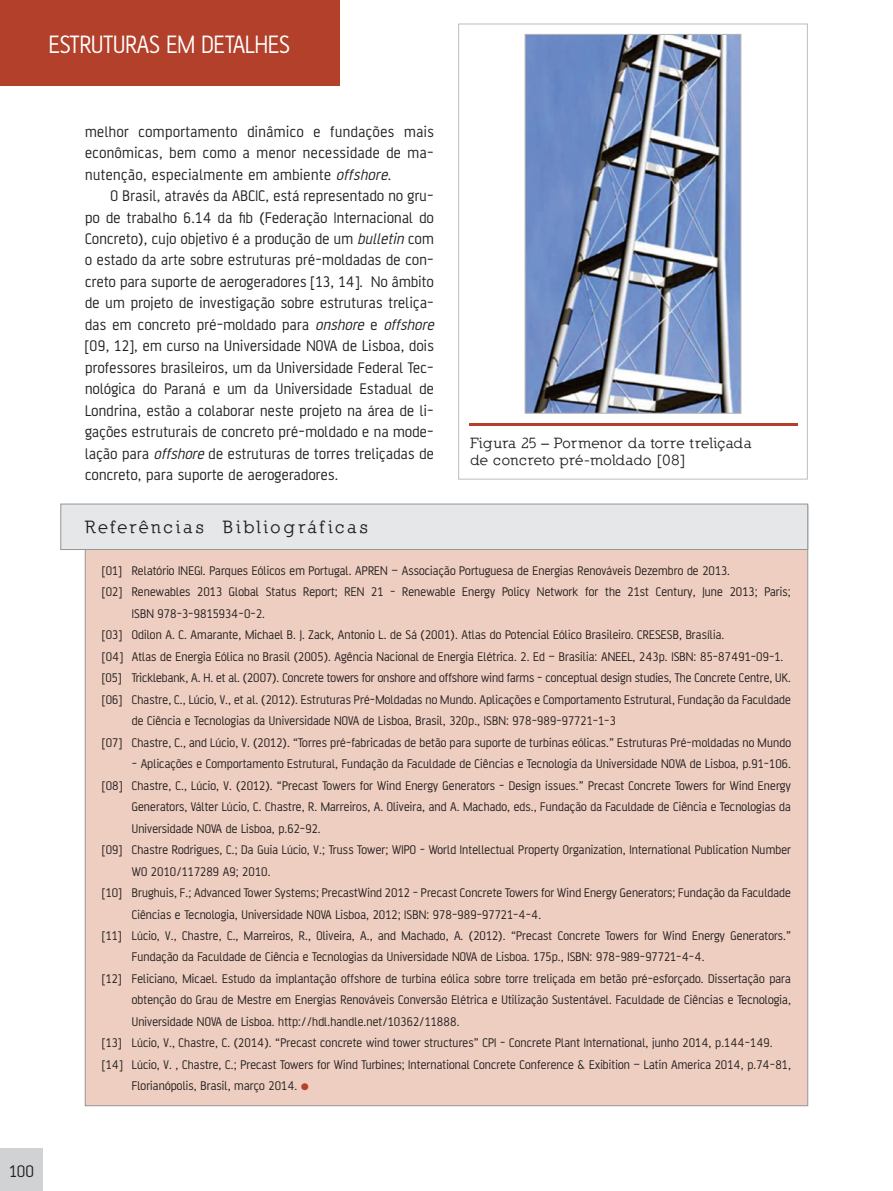
<style>
.page{position:relative;width:893px;height:1191px;background:#fff}
.page>*{position:absolute;margin:0;border:0;box-sizing:border-box;transform-origin:0 0}
.t1{font:27px "AF Battersea";color:#fff;scale:.95 1}
.t2{font:700 18px "Nilland";letter-spacing:.15em;color:#231f20}
.t3{font:18px "AF Battersea";color:#231f20}
.t4{font:16.5px/21.5px "AF Battersea";letter-spacing:.02em;color:#231f20;text-align:justify}
.t5{font:700 15px/17.2px "Nilland";letter-spacing:.025em;color:#231f20}
.t6{font:13.5px "AF Battersea";letter-spacing:.01em;color:#231f20}
.s1{font-style:italic}
.s2{color:#b2402a}
</style>
<div class="page">
<div style="left:0;top:1148px;width:43px;height:43px;background:#d1d2d4"></div>
<div style="left:0;top:0;width:340px;height:85px;background:#b2402a"></div>
<div style="left:85px;top:505px;width:723px;height:601px;background:#eecec0;border:1px solid #939598"></div>
<div style="left:61px;top:504px;width:747px;height:46px;background:#e6e7e9;border:1px solid #939598"></div>
<div style="left:458px;top:24px;width:349px;height:455px;border:1px solid #bcbdc0"></div>
<svg style="left:469px;top:424px;width:328px;height:2px"></svg>
<img style="left:525px;top:34px;width:216px;height:379px">
<h1 class="t1" style="left:49px;top:30px;width:255px">ESTRUTURAS EM DETALHES</h1>
<p class="t4" style="left:85px;top:120px;width:350px">melhor comportamento dinâmico e fundações mais econômicas, bem como a menor necessidade de ma&shy;nutenção, especialmente em ambiente <span class="s1">offshore</span>.</p>
<p class="t4" style="left:85px;top:185px;width:354px;text-align:left;text-indent:26px">O Brasil, através da ABCIC, está representado no gru&shy;po de trabalho 6.14 da fib (Federação Internacional do Concreto), cujo objetivo é a produção de um <span class="s1">bulletin</span> com o estado da arte sobre estruturas pré-moldadas de con&shy;creto para suporte de aerogeradores [13, 14]. No âmbito de um projeto de investigação sobre estruturas treliça&shy;das em concreto pré-moldado para <span class="s1">onshore</span> e <span class="s1">offshore </span>[09, 12], em curso na Universidade NOVA de Lisboa, dois professores brasileiros, um da Universidade Federal Tec&shy;nológica do Paraná e um da Universidade Estadual de Londrina, estão a colaborar neste projeto na área de li&shy;gações estruturais de concreto pré-moldado e na mode&shy;lação para <span class="s1">offshore</span> de estruturas de torres treliçadas de concreto, para suporte de aerogeradores.</p>
<h2 class="t2" style="left:85px;top:516px;width:284px">Referências Bibliográficas</h2>
<p class="t5" style="left:470px;top:434px;width:282px">Figura 25 – Pormenor da torre treliçada de concreto pré-moldado [08]</p>
<p class="t6" style="left:102px;top:563px;width:629px">[01] Relatório IN EGI. Parques Eólicos em Portugal. APREN – Associação Portuguesa de Energias Renováveis Dezembro de 2013.</p>
<p class="t6" style="left:102px;top:585px;width:690px">[02] Renewables 2013 Global Status Report; REN 21 - Renewable Energy Policy Network for the 21st Century, June 2013; Paris;</p>
<p class="t6" style="left:132px;top:606px;width:135px">ISBN 978-3-9815934-0-2.</p>
<p class="t6" style="left:102px;top:628px;width:624px">[03] Odilon A. C. Amarante, Michael B. J. Zack, Antonio L. de Sá (2001). Atlas do Potencial Eólico Brasileiro. CRESESB, Brasília.</p>
<p class="t6" style="left:102px;top:649px;width:683px">[04] Atlas de Energia Eólica no Brasil (2005). Agência Nacional de Energia Elétrica. 2. Ed – Brasilia: ANEEL, 243p. ISBN: 85-87491-09-1.</p>
<p class="t6" style="left:102px;top:671px;width:690px">[05] Tricklebank, A. H. et al. (2007). Concrete towers for onshore and offshore wind farms - conceptual design studies, The Concrete Centre, UK.</p>
<p class="t6" style="left:102px;top:692px;width:690px">[06] Chastre, C., Lúcio, V., et al. (2012). Estruturas Pré-Moldadas no Mundo. Aplicações e Comportamento Estrutural, Fundação da Faculdade</p>
<p class="t6" style="left:132px;top:714px;width:485px">de Ciência e Tecnologias da Universidade NOVA de Lisboa, Brasil, 320p., ISBN: 978-989-97721-1-3</p>
<p class="t6" style="left:102px;top:735px;width:690px">[07] Chastre, C., and Lúcio, V. (2012). “Torres pré-fabricadas de betão para suporte de turbinas eólicas.” Estruturas Pré-moldadas no Mundo</p>
<p class="t6" style="left:132px;top:756px;width:661px">- Aplicações e Comportamento Estrutural, Fundação da Faculdade de Ciências e Tecnologia da Universidade NOVA de Lisboa, p.91-106.</p>
<p class="t6" style="left:102px;top:778px;width:690px">[08] Chastre, C., Lúcio, V. (2012). “Precast Towers for Wind Energy Generators - Design issues.” Precast Concrete Towers for Wind Energy</p>
<p class="t6" style="left:132px;top:799px;width:660px">Generators, Válter Lúcio, C. Chastre, R. Marreiros, A. Oliveira, and A. Machado, eds., Fundação da Faculdade de Ciência e Tecnologias da</p>
<p class="t6" style="left:132px;top:821px;width:190px">Universidade NOVA de Lisboa, p.62-92.</p>
<p class="t6" style="left:102px;top:842px;width:690px">[09] Chastre Rodrigues, C.; Da Guia Lúcio, V.; Truss Tower; WIPO - World Intellectual Property Organization, International Publication Number</p>
<p class="t6" style="left:132px;top:864px;width:140px">WO 2010/117289 A9; 2010.</p>
<p class="t6" style="left:102px;top:885px;width:690px">[10] Brughuis, F.; Advanced Tower Systems; PrecastWind 2012 - Precast Concrete Towers for Wind Energy Generators; Fundação da Faculdade</p>
<p class="t6" style="left:132px;top:907px;width:411px">Ciências e Tecnologia, Universidade NOVA Lisboa, 2012; ISBN: 978-989-97721-4-4.</p>
<p class="t6" style="left:102px;top:928px;width:690px">[11] Lúcio, V., Chastre, C., Marreiros, R., Oliveira, A., and Machado, A. (2012). “Precast Concrete Towers for Wind Energy Generators.”</p>
<p class="t6" style="left:132px;top:950px;width:574px">Fundação da Faculdade de Ciência e Tecnologias da Universidade NOVA de Lisboa. 175p., ISBN: 978-989-97721-4-4.</p>
<p class="t6" style="left:102px;top:971px;width:690px">[12] Feliciano, Micael. Estudo da implantação offshore de turbina eólica sobre torre treliçada em betão pré-esforçado. Dissertação para</p>
<p class="t6" style="left:132px;top:993px;width:661px">obtenção do Grau de Mestre em Energias Renováveis Conversão Elétrica e Utilização Sustentável. Faculdade de Ciências e Tecnologia,</p>
<p class="t6" style="left:132px;top:1014px;width:329px">Universidade NOVA de Lisboa. http://hdl.handle.net/10362/11888.</p>
<p class="t6" style="left:102px;top:1035px;width:672px">[13] Lúcio, V., Chastre, C. (2014). “Precast concrete wind tower structures” CPI - Concrete Plant International, junho 2014, p.144-149.</p>
<p class="t6" style="left:102px;top:1057px;width:690px">[14] Lúcio, V. , Chastre, C.; Precast Towers for Wind Turbines; International Concrete Conference &amp; Exibition – Latin America 2014, p.74-81,</p>
<p class="t6" style="left:132px;top:1078px;width:178px">Florianópolis, Brasil, março 2014. <span class="s2">●</span></p>
<h2 class="t3" style="left:9px;top:1161px;width:27px">100</h2>
</div>
